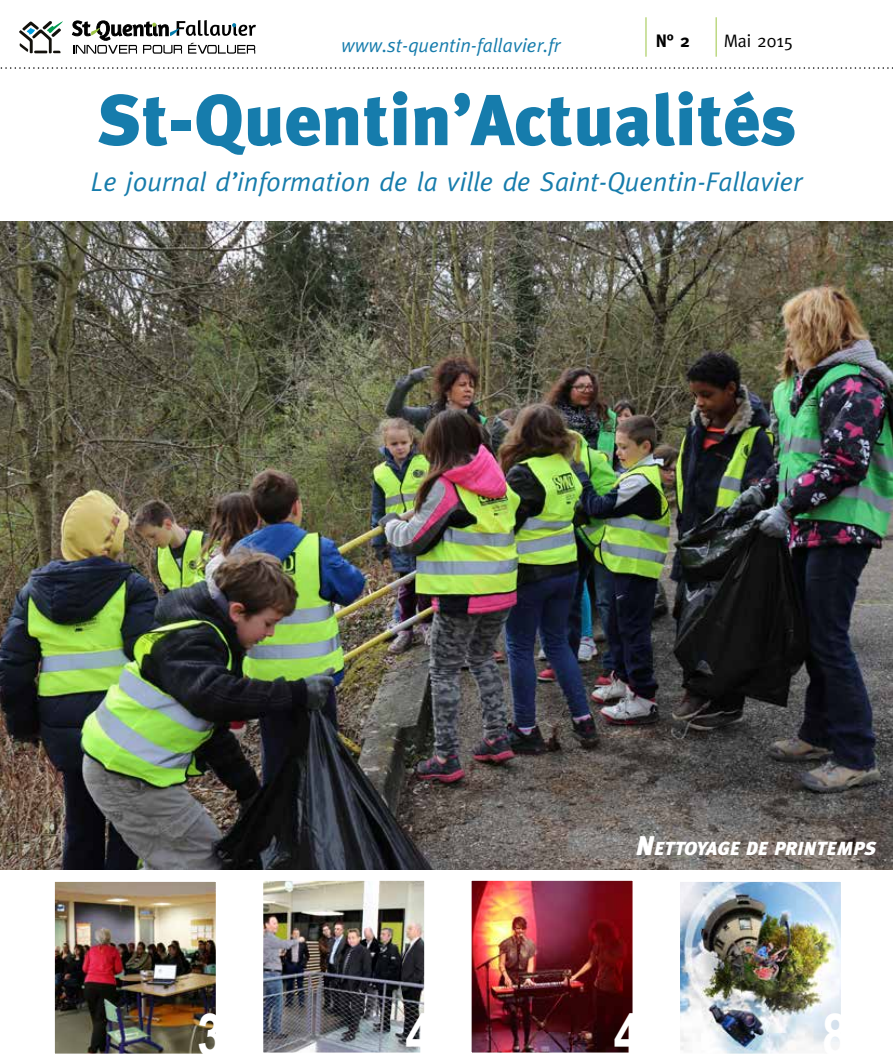
<style>
.page{position:relative;width:893px;height:1063px;background:#fff}
.page>*{position:absolute;margin:0;border:0;box-sizing:border-box;transform-origin:0 0}
.t1{font:900 72px "Meta Plus";color:#167cac}
.t2{font:700 59.55px "Arial";color:#fff;scale:.81 1}
.t3{font:italic 27px "Meta";color:#167cac}
.t4{font:italic 19.5px "Meta";color:#167cac}
.t5{font:italic 900 18.9px "Meta Plus";color:#fff}
.t6{font:18px "Meta";color:#000}
.t7{font:700 18px "Meta";color:#000}
.s1{font-size:27px}
</style>
<div class="page">
<svg style="left:0;top:67px;width:893px;height:2px"></svg>
<hr style="left:646px;top:17px;width:1px;height:40px;background:#9cc545">
<svg style="left:72px;top:20px;width:184px;height:34px"></svg>
<svg style="left:19px;top:21px;width:44px;height:32px"></svg>
<hr style="left:716px;top:17px;width:1px;height:40px;background:#9cc545">
<img style="left:0;top:221px;width:893px;height:649px">
<img style="left:56px;top:883px;width:159px;height:170px">
<div style="left:49px;top:876px;width:173px;height:184px;border:6px solid #fff"></div>
<img style="left:264px;top:882px;width:159px;height:170px">
<div style="left:257px;top:875px;width:173px;height:184px;border:6px solid #fff"></div>
<img style="left:473px;top:882px;width:158px;height:170px">
<div style="left:466px;top:875px;width:172px;height:184px;border:6px solid #fff"></div>
<img style="left:681px;top:883px;width:159px;height:170px">
<div style="left:674px;top:876px;width:173px;height:184px;border:6px solid #fff"></div>
<p class="t4" style="left:341px;top:34px;width:220px">www.st-quentin-fallavier.fr</p>
<p class="t7" style="left:656px;top:30px;width:35px">N° 2</p>
<p class="t6" style="left:724px;top:31px;width:71px">Mai 2015</p>
<h1 class="t1" style="left:97px;top:78px;width:700px">St-Quentin’Actualités</h1>
<p class="t3" style="left:91px;top:166px;width:713px">Le journal d’information de la ville de Saint-Quentin-Fallavier</p>
<p class="t5" style="left:636px;top:837px;width:242px"><span class="s1">N</span>ETTOYAGE DE PRINTEMPS</p>
<h2 class="t2" style="left:197px;top:995px;width:34px">3</h2>
<h2 class="t2" style="left:405px;top:994px;width:34px">4</h2>
<h2 class="t2" style="left:614px;top:994px;width:34px">4</h2>
<h2 class="t2" style="left:822px;top:995px;width:34px">8</h2>
</div>
